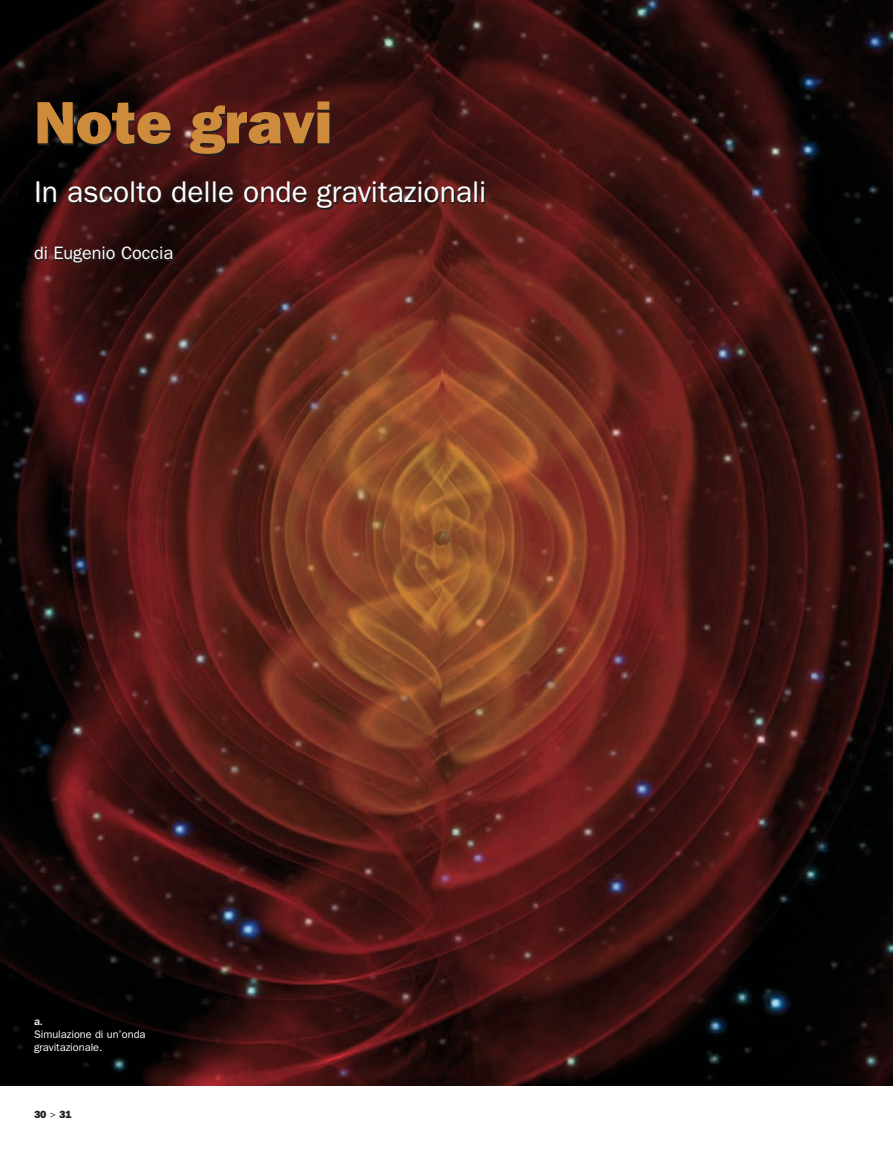
<style>
.page{position:relative;width:893px;height:1149px;background:#fff}
.page>*{position:absolute;margin:0;border:0;box-sizing:border-box;transform-origin:0 0}
.t1{font:800 60px "Franklin Gothic";color:#ce8b3c}
.t2{font:30px "Franklin Gothic";color:#fff}
.t3{font:18px "Franklin Gothic";color:#fff}
.t4{font:10.95px/13.2px "Franklin Gothic";color:#fff}
.t5{font:500 condensed 10.95px "Franklin Gothic";color:#fff;scale:1.2 1}
.t6{font:800 10.5px "Franklin Gothic";color:#231f20}
.s1{font-weight:400}
</style>
<div class="page">
<img style="left:0;top:0;width:893px;height:1084px">
<h1 class="t1" style="left:34px;top:102px;width:300px">Note gravi</h1>
<h2 class="t2" style="left:34px;top:181px;width:454px">In ascolto delle onde gravitazionali</h2>
<h3 class="t3" style="left:34px;top:247px;width:141px">di Eugenio Coccia</h3>
<p class="t5" style="left:34px;top:1016px;width:9px">a.</p>
<p class="t4" style="left:34px;top:1027px;width:113px">Simulazione di un’onda gravitazionale.</p>
<p class="t6" style="left:34px;top:1110px;width:39px">30 <span class="s1">&gt;</span> 31</p>
</div>
